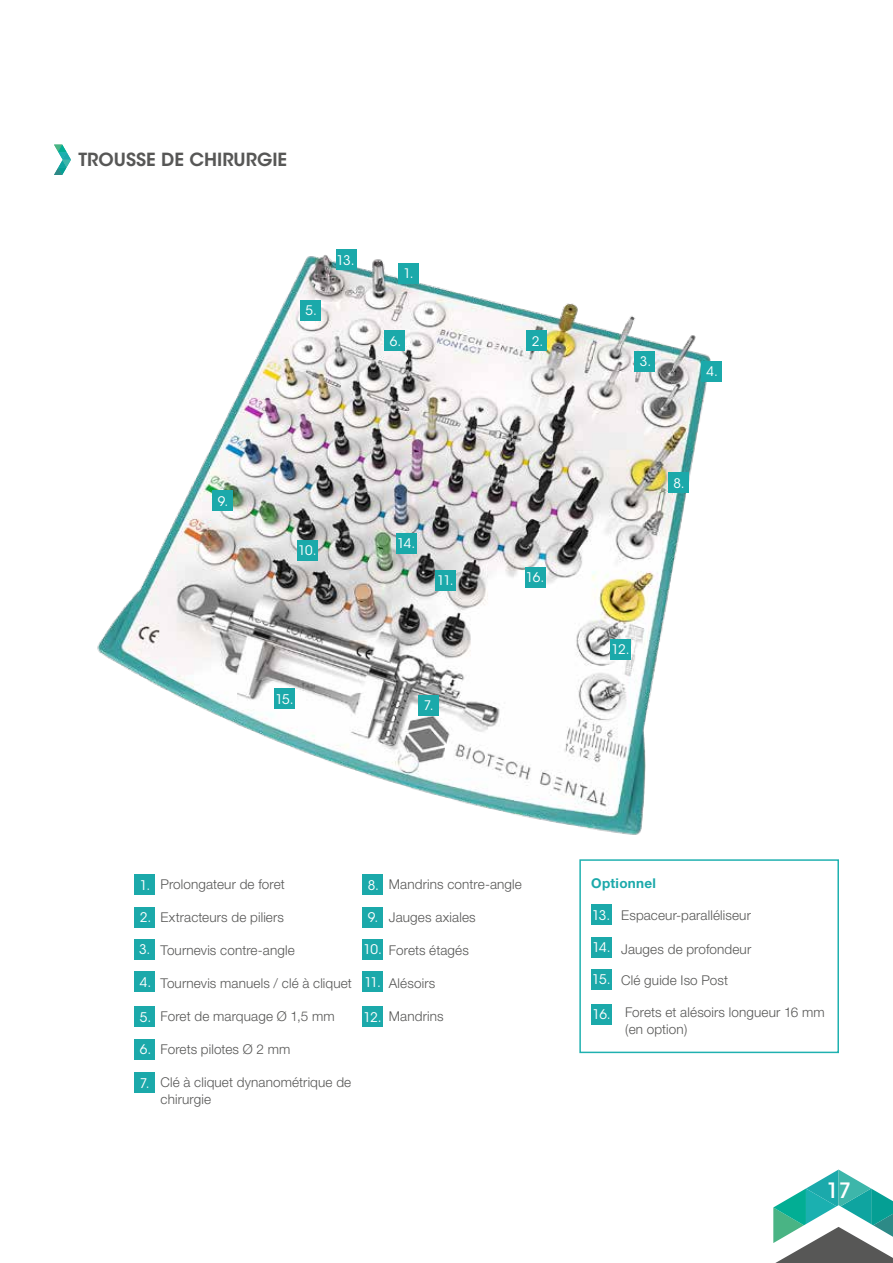
<style>
.page{position:relative;width:893px;height:1263px;background:#fff}
.page>*{position:absolute;margin:0;border:0;box-sizing:border-box;transform-origin:0 0}
.t1{font:500 21px "ITC Avant Garde Std";color:#fff}
.t2{font:600 18px "ITC Avant Garde Std";color:#575756}
.t3{font:300 13.5px/16.5px "Helvetica Neue";letter-spacing:.01em;color:#575756}
.t4{font:700 13.5px "Helvetica Neue";letter-spacing:.02em;color:#1ba9aa}
.t5{font:13.2px "ITC Avant Garde Std";letter-spacing:-.065em;color:#fff}
.t6{font:13.05px "ITC Avant Garde Std";color:#fff}
</style>
<div class="page">
<svg style="left:773px;top:1169px;width:120px;height:94px"></svg>
<svg style="left:54px;top:145px;width:17px;height:30px"></svg>
<img style="left:97px;top:249px;width:614px;height:586px">
<div style="left:526px;top:330px;width:21px;height:21px;background:#1ba9aa"></div>
<div style="left:134px;top:874px;width:21px;height:21px;background:#1ba9aa"></div>
<div style="left:134px;top:907px;width:21px;height:20px;background:#1ba9aa"></div>
<div style="left:134px;top:939px;width:21px;height:21px;background:#1ba9aa"></div>
<div style="left:134px;top:971px;width:21px;height:21px;background:#1ba9aa"></div>
<div style="left:134px;top:1006px;width:21px;height:21px;background:#1ba9aa"></div>
<div style="left:134px;top:1039px;width:21px;height:21px;background:#1ba9aa"></div>
<div style="left:134px;top:1072px;width:21px;height:21px;background:#1ba9aa"></div>
<div style="left:362px;top:874px;width:21px;height:21px;background:#1ba9aa"></div>
<div style="left:362px;top:907px;width:21px;height:20px;background:#1ba9aa"></div>
<div style="left:362px;top:939px;width:21px;height:21px;background:#1ba9aa"></div>
<div style="left:362px;top:971px;width:21px;height:21px;background:#1ba9aa"></div>
<div style="left:362px;top:1006px;width:21px;height:21px;background:#1ba9aa"></div>
<div style="left:398px;top:263px;width:20px;height:21px;background:#1ba9aa"></div>
<div style="left:634px;top:351px;width:21px;height:21px;background:#1ba9aa"></div>
<div style="left:701px;top:361px;width:21px;height:21px;background:#1ba9aa"></div>
<div style="left:300px;top:300px;width:21px;height:21px;background:#1ba9aa"></div>
<div style="left:384px;top:330px;width:21px;height:21px;background:#1ba9aa"></div>
<div style="left:418px;top:695px;width:21px;height:21px;background:#1ba9aa"></div>
<div style="left:668px;top:472px;width:20px;height:21px;background:#1ba9aa"></div>
<div style="left:213px;top:490px;width:20px;height:21px;background:#1ba9aa"></div>
<div style="left:297px;top:540px;width:21px;height:21px;background:#1ba9aa"></div>
<div style="left:435px;top:570px;width:21px;height:21px;background:#1ba9aa"></div>
<div style="left:579px;top:859px;width:260px;height:194px;border:2px solid #1fb1b0"></div>
<div style="left:610px;top:639px;width:21px;height:20px;background:#1ba9aa"></div>
<div style="left:591px;top:937px;width:21px;height:20px;background:#1ba9aa"></div>
<div style="left:591px;top:969px;width:21px;height:21px;background:#1ba9aa"></div>
<div style="left:591px;top:1004px;width:21px;height:21px;background:#1ba9aa"></div>
<div style="left:591px;top:904px;width:21px;height:21px;background:#1ba9aa"></div>
<div style="left:336px;top:249px;width:20px;height:21px;background:#1ba9aa"></div>
<div style="left:396px;top:533px;width:21px;height:21px;background:#1ba9aa"></div>
<div style="left:274px;top:689px;width:21px;height:20px;background:#1ba9aa"></div>
<div style="left:525px;top:567px;width:20px;height:21px;background:#1ba9aa"></div>
<h2 class="t2" style="left:79px;top:148px;width:210px">TROUSSE DE CHIRURGIE</h2>
<p class="t6" style="left:306px;top:303px;width:13px">5.</p>
<p class="t5" style="left:336px;top:252px;width:20px">13.</p>
<p class="t6" style="left:403px;top:265px;width:12px">1.</p>
<p class="t6" style="left:390px;top:333px;width:13px">6.</p>
<p class="t6" style="left:218px;top:493px;width:12px">9.</p>
<p class="t6" style="left:298px;top:542px;width:20px">10.</p>
<p class="t5" style="left:275px;top:691px;width:20px">15.</p>
<p class="t5" style="left:397px;top:535px;width:20px">14.</p>
<p class="t6" style="left:437px;top:573px;width:18px">11.</p>
<p class="t6" style="left:424px;top:697px;width:11px">7.</p>
<p class="t6" style="left:532px;top:333px;width:13px">2.</p>
<p class="t5" style="left:526px;top:569px;width:20px">16.</p>
<p class="t6" style="left:640px;top:353px;width:13px">3.</p>
<p class="t6" style="left:706px;top:364px;width:13px">4.</p>
<p class="t6" style="left:673px;top:475px;width:13px">8.</p>
<p class="t6" style="left:612px;top:641px;width:19px">12.</p>
<p class="t5" style="left:140px;top:877px;width:12px">1.</p>
<p class="t5" style="left:140px;top:909px;width:13px">2.</p>
<p class="t5" style="left:139px;top:941px;width:13px">3.</p>
<p class="t5" style="left:140px;top:974px;width:13px">4.</p>
<p class="t5" style="left:140px;top:1009px;width:13px">5.</p>
<p class="t5" style="left:140px;top:1041px;width:13px">6.</p>
<p class="t5" style="left:140px;top:1075px;width:11px">7.</p>
<p class="t3" style="left:161px;top:876px;width:126px">Prolongateur de foret</p>
<p class="t3" style="left:161px;top:909px;width:125px">Extracteurs de piliers</p>
<p class="t3" style="left:161px;top:942px;width:136px">Tournevis contre-angle</p>
<p class="t3" style="left:161px;top:975px;width:193px">Tournevis manuels / clé à cliquet</p>
<p class="t3" style="left:161px;top:1008px;width:176px">Foret de marquage Ø 1,5 mm</p>
<p class="t3" style="left:161px;top:1041px;width:131px">Forets pilotes Ø 2 mm</p>
<p class="t3" style="left:161px;top:1074px;width:192px">Clé à cliquet dynanométrique de chirurgie</p>
<p class="t5" style="left:368px;top:877px;width:13px">8.</p>
<p class="t5" style="left:368px;top:909px;width:12px">9.</p>
<p class="t5" style="left:363px;top:941px;width:20px">10.</p>
<p class="t5" style="left:364px;top:974px;width:18px">11.</p>
<p class="t5" style="left:364px;top:1009px;width:20px">12.</p>
<p class="t3" style="left:389px;top:876px;width:134px">Mandrins contre-angle</p>
<p class="t3" style="left:389px;top:909px;width:88px">Jauges axiales</p>
<p class="t3" style="left:389px;top:942px;width:82px">Forets étagés</p>
<p class="t3" style="left:389px;top:975px;width:48px">Alésoirs</p>
<p class="t3" style="left:389px;top:1008px;width:56px">Mandrins</p>
<p class="t4" style="left:591px;top:875px;width:66px">Optionnel</p>
<p class="t3" style="left:621px;top:906px;width:131px">Espaceur-paralléliseur</p>
<p class="t3" style="left:621px;top:940px;width:131px">Jauges de profondeur</p>
<p class="t3" style="left:621px;top:972px;width:108px">Clé guide Iso Post</p>
<p class="t3" style="left:625px;top:1004px;width:201px">Forets et alésoirs longueur 16 mm (en option)</p>
<p class="t5" style="left:592px;top:907px;width:20px">13.</p>
<p class="t5" style="left:592px;top:939px;width:20px">14.</p>
<p class="t5" style="left:592px;top:971px;width:20px">15.</p>
<p class="t5" style="left:593px;top:1006px;width:20px">16.</p>
<h1 class="t1" style="left:827px;top:1177px;width:26px">17</h1>
</div>
